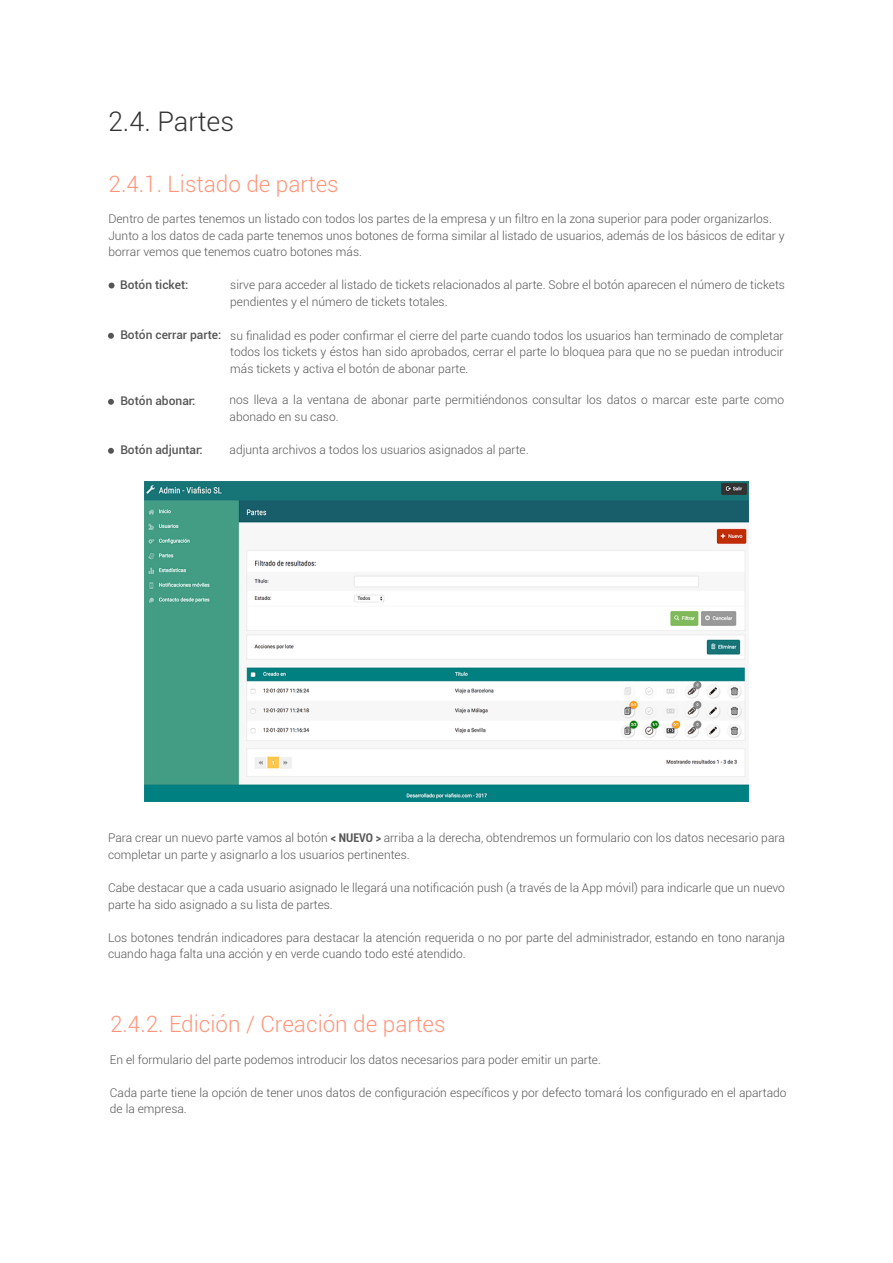
<style>
.page{position:relative;width:893px;height:1263px;background:#fff}
.page>*{position:absolute;margin:0;border:0;box-sizing:border-box;transform-origin:0 0}
.t1{font:300 27px "Roboto";color:#333}
.t2{font:300 22.5px "Roboto";color:#ff957b}
.t3{font:300 12px/16.5px "Roboto";color:#555}
.t4{font:500 12px "Roboto";color:#555}
.s1{font-weight:700;font-stretch:condensed}
</style>
<div class="page">
<svg style="left:109px;top:283px;width:6px;height:5px"></svg>
<svg style="left:108px;top:333px;width:6px;height:6px"></svg>
<svg style="left:108px;top:399px;width:6px;height:6px"></svg>
<svg style="left:108px;top:448px;width:6px;height:6px"></svg>
<img style="left:145px;top:482px;width:603px;height:319px">
<h1 class="t1" style="left:108px;top:102px;width:128px">2.4. Partes</h1>
<h2 class="t2" style="left:109px;top:168px;width:232px">2.4.1. Listado de partes</h2>
<p class="t3" style="left:108px;top:210px;width:678px">Dentro de partes tenemos un listado con todos los partes de la empresa y un filtro en la zona superior para poder organizarlos.<br>Junto a los datos de cada parte tenemos unos botones de forma similar al listado de usuarios, además de los básicos de editar y borrar vemos que tenemos cuatro botones más.</p>
<p class="t4" style="left:120px;top:277px;width:70px">Botón ticket:</p>
<p class="t3" style="left:230px;top:276px;width:556px">sirve para acceder al listado de tickets relacionados al parte. Sobre el botón aparecen el número de tickets pendientes y el número de tickets totales.</p>
<p class="t3" style="left:230px;top:327px;width:555px;text-align:justify">su finalidad es poder confirmar el cierre del parte cuando todos los usuarios han terminado de completar todos los tickets y éstos han sido aprobados, cerrar el parte lo bloquea para que no se puedan introducir más tickets y activa el botón de abonar parte.</p>
<p class="t4" style="left:120px;top:326px;width:103px">Botón cerrar parte:</p>
<p class="t4" style="left:120px;top:392px;width:76px">Botón abonar:</p>
<p class="t4" style="left:120px;top:442px;width:84px">Botón adjuntar:</p>
<p class="t3" style="left:230px;top:391px;width:556px">nos lleva a la ventana de abonar parte permitiéndonos consultar los datos o marcar este parte como abonado en su caso.</p>
<p class="t3" style="left:230px;top:441px;width:301px">adjunta archivos a todos los usuarios asignados al parte.</p>
<p class="t3" style="left:108px;top:829px;width:678px">Para crear un nuevo parte vamos al botón <span class="s1">&lt; NUEVO &gt;</span> arriba a la derecha, obtendremos un formulario con los datos necesario para completar un parte y asignarlo a los usuarios pertinentes.</p>
<p class="t3" style="left:108px;top:879px;width:678px">Cabe destacar que a cada usuario asignado le llegará una notificación push (a través de la App móvil) para indicarle que un nuevo parte ha sido asignado a su lista de partes.</p>
<p class="t3" style="left:108px;top:928px;width:678px">Los botones tendrán indicadores para destacar la atención requerida o no por parte del administrador, estando en tono naranja cuando haga falta una acción y en verde cuando todo esté atendido.</p>
<h2 class="t2" style="left:110px;top:1008px;width:337px">2.4.2. Edición / Creación de partes</h2>
<p class="t3" style="left:110px;top:1051px;width:493px">En el formulario del parte podemos introducir los datos necesarios para poder emitir un parte.</p>
<p class="t3" style="left:110px;top:1084px;width:678px">Cada parte tiene la opción de tener unos datos de configuración específicos y por defecto tomará los configurado en el apartado de la empresa.</p>
</div>
